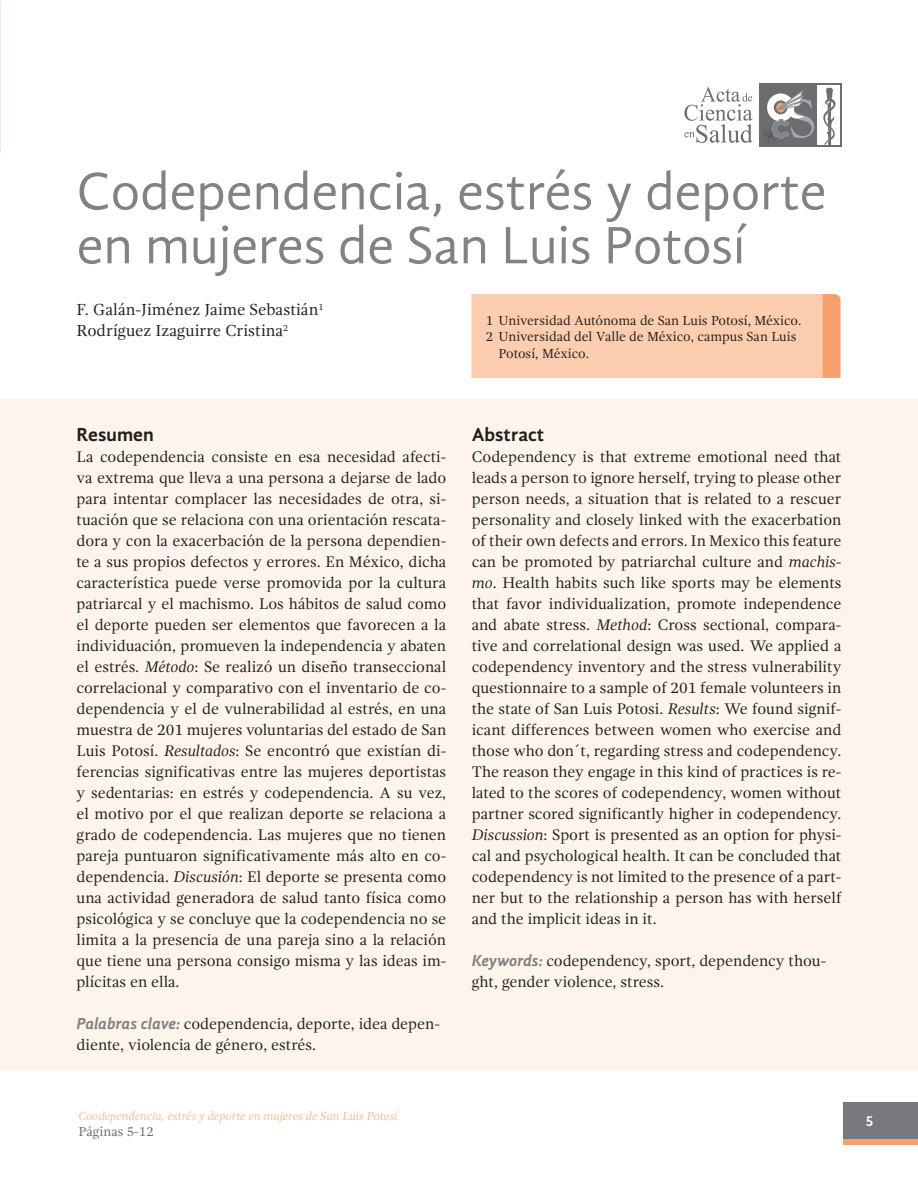
<style>
.page{position:relative;width:918px;height:1188px;background:#fff}
.page>*{position:absolute;margin:0;border:0;box-sizing:border-box;transform-origin:0 0}
.t1{font:54px/54px "Gandhi Sans";color:#808285}
.t2{font:700 19.5px "Gandhi Sans";color:#231f20}
.t3{font:16.5px/21px "Gandhi Serif";color:#231f20}
.t4{font:15.75px/21px "Gandhi Serif";color:#231f20;text-align:justify}
.t5{font:700 15px "Gandhi Sans";color:#fff}
.t6{font:13.5px "Gandhi Serif";letter-spacing:-.02em;color:#231f20}
.t7{font:13.5px "Gandhi Serif";color:#6c6d70}
.t8{font:italic 12px "Gandhi Serif";color:#faba92}
.s1{font-style:italic}
.s2{font-family:"Gandhi Sans";font-weight:700;font-style:italic;font-size:16.5px;color:#808285}
</style>
<div class="page">
<div style="left:759px;top:83px;width:82px;height:64px;background:#6c6d70"></div>
<div style="left:818px;top:85px;width:22px;height:60px;background:#fff"></div>
<svg style="left:822px;top:88px;width:14px;height:57px"></svg>
<svg style="left:763px;top:90px;width:51px;height:53px"></svg>
<svg style="left:684px;top:87px;width:69px;height:56px"></svg>
<div style="left:843px;top:1102px;width:75px;height:37px;background:#76787b"></div>
<div style="left:843px;top:1139px;width:75px;height:5px;background:#f89f6e"></div>
<div style="left:471px;top:294px;width:369px;height:84px;background:#fccdae"></div>
<div style="left:1px;top:399px;width:917px;height:672px;background:#fdf4ec"></div>
<h1 class="t1" style="left:77px;top:164px;width:751px">Codependencia, estrés y deporte en mujeres de San Luis Potosí</h1>
<p class="t3" style="left:77px;top:299px;width:248px">F. Galán-Jiménez Jaime Sebastián<sup>1<br></sup>Rodríguez Izaguirre Cristina<sup>2</sup></p>
<p class="t6" style="left:486px;top:313px;width:317px">1 Universidad Autónoma de San Luis Potosí, México.</p>
<p class="t6" style="left:486px;top:329px;width:312px">2 Universidad del Valle de México, campus San Luis</p>
<p class="t6" style="left:499px;top:346px;width:92px">Potosí, México.</p>
<p class="t2" style="left:77px;top:423px;width:79px">Resumen</p>
<p class="t4" style="left:77px;top:446px;width:371px">La codependencia consiste en esa necesidad afecti&shy;va extrema que lleva a una persona a dejarse de lado para intentar complacer las necesidades de otra, si&shy;tuación que se relaciona con una orientación rescata&shy;dora y con la exacerbación de la persona dependien&shy;te a sus propios defectos y errores. En México, dicha característica puede verse promovida por la cultura patriarcal y el machismo. Los hábitos de salud como el deporte pueden ser elementos que favorecen a la individuación, promueven la independencia y abaten el estrés. <span class="s1">Método</span>: Se realizó un diseño transeccional correlacional y comparativo con el inventario de co&shy;dependencia y el de vulnerabilidad al estrés, en una muestra de 201 mujeres voluntarias del estado de San Luis Potosí. <span class="s1">Resultados</span>: Se encontró que existían di&shy;ferencias significativas entre las mujeres deportistas y sedentarias: en estrés y codependencia. A su vez, el motivo por el que realizan deporte se relaciona a grado de codependencia. Las mujeres que no tienen pareja puntuaron significativamente más alto en co&shy;dependencia. <span class="s1">Discusión</span>: El deporte se presenta como una actividad generadora de salud tanto física como psicológica y se concluye que la codependencia no se limita a la presencia de una pareja sino a la relación que tiene una persona consigo misma y las ideas im&shy;plícitas en ella.</p>
<p class="t4" style="left:77px;top:1013px;width:365px"><span class="s2">Palabras clave:</span> codependencia, deporte, idea depen&shy;diente, violencia de género, estrés.</p>
<p class="t8" style="left:78px;top:1109px;width:321px">Coodependencia, estrés y deporte en mujeres de San Luis Potosí</p>
<p class="t7" style="left:78px;top:1124px;width:77px">Páginas 5-12</p>
<p class="t2" style="left:472px;top:423px;width:74px">Abstract</p>
<p class="t4" style="left:472px;top:446px;width:371px">Codependency is that extreme emotional need that leads a person to ignore herself, trying to please other person needs, a situation that is related to a rescuer personality and closely linked with the exacerbation of their own defects and errors. In Mexico this feature can be promoted by patriarchal culture and <span class="s1">machis&shy;mo</span>. Health habits such like sports may be elements that favor individualization, promote independence and abate stress. <span class="s1">Method</span>: Cross sectional, compara&shy;tive and correlational design was used. We applied a codependency inventory and the stress vulnerability questionnaire to a sample of 201 female volunteers in the state of San Luis Potosi. <span class="s1">Results</span>: We found signif&shy;icant differences between women who exercise and those who don´t, regarding stress and codependency.<br>The reason they engage in this kind of practices is re&shy;lated to the scores of codependency, women without partner scored significantly higher in codependency.<br><span class="s1">Discussion</span>: Sport is presented as an option for physi&shy;cal and psychological health. It can be concluded that codependency is not limited to the presence of a part&shy;ner but to the relationship a person has with herself and the implicit ideas in it.</p>
<p class="t4" style="left:472px;top:950px;width:356px"><span class="s2">Keywords:</span> codependency, sport, dependency thou&shy;ght, gender violence, stress.</p>
<p class="t5" style="left:866px;top:1113px;width:10px">5</p>
</div>
